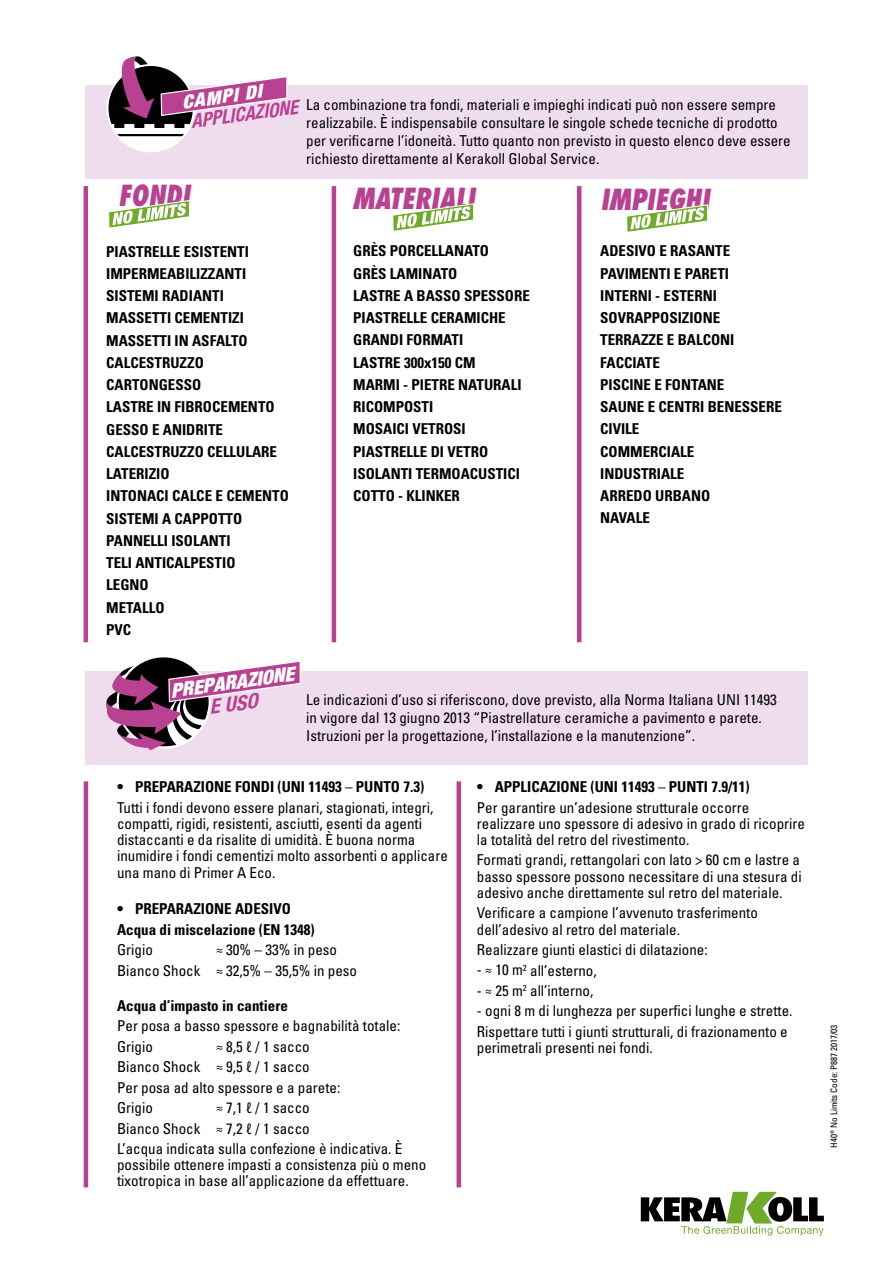
<style>
.page{position:relative;width:893px;height:1263px;background:#fff}
.page>*{position:absolute;margin:0;border:0;box-sizing:border-box;transform-origin:0 0}
.t1{font:italic 800 condensed 28.35px "Futura Std";letter-spacing:-.005em;color:#b94191;scale:.94 1}
.t2{font:italic 700 condensed 20.4px "Helvetica Neue LT Std";color:#b94191}
.t3{font:italic 700 condensed 19.5px "Helvetica Neue LT Std";color:#b94191;scale:.96 1}
.t4{font:italic 900 condensed 19.5px "Helvetica Neue LT Std";color:#fff}
.t5{font:italic 900 condensed 18.75px "Helvetica Neue LT Std";color:#fff;scale:1.05 1}
.t6{font:condensed 15px/20.4px "Univers LT Std";color:#000}
.t7{font:700 condensed 15px/22.2px "Univers LT Std";color:#000}
.t8{font:condensed 9px "Univers LT Std";color:#000}
.s1{font-weight:700}
.s2{font-family:"Myriad Pro"}
</style>
<div class="page">
<svg style="left:641px;top:1192px;width:183px;height:44px"></svg>
<div style="left:85px;top:85px;width:723px;height:94px;background:#efddee"></div>
<div style="left:85px;top:671px;width:723px;height:94px;background:#efddee"></div>
<svg style="left:107px;top:56px;width:181px;height:96px"></svg>
<hr style="left:84px;top:186px;width:4px;height:456px;background:#b94191">
<svg style="left:392px;top:204px;width:82px;height:27px"></svg>
<svg style="left:108px;top:200px;width:81px;height:28px"></svg>
<hr style="left:457px;top:781px;width:4px;height:406px;background:#b94191">
<svg style="left:626px;top:205px;width:81px;height:28px"></svg>
<hr style="left:332px;top:186px;width:4px;height:456px;background:#b94191">
<hr style="left:577px;top:186px;width:4px;height:456px;background:#b94191">
<hr style="left:84px;top:781px;width:4px;height:406px;background:#b94191">
<svg style="left:107px;top:657px;width:194px;height:93px"></svg>
<p class="t5" style="left:180px;top:91px;width:78px;rotate:-8deg">CAMPI DI</p>
<h3 class="t3" style="left:189px;top:110px;width:114px;rotate:-8deg">APPLICAZIONE</h3>
<p class="t6" style="left:306px;top:96px;width:486px;line-height:18px">La combinazione tra fondi, materiali e impieghi indicati può non essere sempre realizzabile. È indispensabile consultare le singole schede tecniche di prodotto per verificarne l’idoneità. Tutto quanto non previsto in questo elenco deve essere richiesto direttamente al Kerakoll Global Service.</p>
<h1 class="t1" style="left:118px;top:177px;width:78px">FONDI</h1>
<h1 class="t1" style="left:352px;top:180px;width:132px">MATERIALI</h1>
<h1 class="t1" style="left:600px;top:182px;width:118px">IMPIEGHI</h1>
<p class="t7" style="left:106px;top:240px;width:184px">PIASTRELLE ESISTENTI<br>IMPERMEABILIZZANTI<br>SISTEMI RADIANTI<br>MASSETTI CEMENTIZI<br>MASSETTI IN ASFALTO<br>CALCESTRUZZO<br>CARTONGESSO<br>LASTRE IN FIBROCEMENTO<br>GESSO E ANIDRITE<br>CALCESTRUZZO CELLULARE<br>LATERIZIO<br>INTONACI CALCE E CEMENTO<br>SISTEMI A CAPPOTTO<br>PANNELLI ISOLANTI<br>TELI ANTICALPESTIO<br>LEGNO<br>METALLO<br>PVC</p>
<p class="t7" style="left:353px;top:240px;width:178px">GRÈS PORCELLANATO<br>GRÈS LAMINATO<br>LASTRE A BASSO SPESSORE<br>PIASTRELLE CERAMICHE<br>GRANDI FORMATI<br>LASTRE 300x150 CM<br>MARMI - PIETRE NATURALI<br>RICOMPOSTI<br>MOSAICI VETROSI<br>PIASTRELLE DI VETRO<br>ISOLANTI TERMOACUSTICI<br>COTTO - KLINKER</p>
<p class="t7" style="left:600px;top:240px;width:183px">ADESIVO E RASANTE<br>PAVIMENTI E PARETI<br>INTERNI - ESTERNI<br>SOVRAPPOSIZIONE<br>TERRAZZE E BALCONI<br>FACCIATE<br>PISCINE E FONTANE<br>SAUNE E CENTRI BENESSERE<br>CIVILE<br>COMMERCIALE<br>INDUSTRIALE<br>ARREDO URBANO<br>NAVALE</p>
<h3 class="t4" style="left:169px;top:679px;width:126px;rotate:-8deg">PREPARAZIONE</h3>
<h2 class="t2" style="left:207px;top:695px;width:50px;rotate:-8deg">E USO</h2>
<p class="t6" style="left:306px;top:691px;width:472px;line-height:18px">Le indicazioni d’uso si riferiscono, dove previsto, alla Norma Italiana UNI 11493 in vigore dal 13 giugno 2013 “Piastrellature ceramiche a pavimento e parete.<br>Istruzioni per la progettazione, l’installazione e la manutenzione”.</p>
<p class="t6" style="left:117px;top:776px;width:318px"><span class="s1">• PREPARAZIONE FONDI (UNI 11493</span> – <span class="s1">PUNTO 7.3)<br></span>Tutti i fondi devono essere planari, stagionati, integri,</p>
<p class="t6" style="left:117px;top:815px;width:332px;line-height:16.2px">compatti, rigidi, resistenti, asciutti, esenti da agenti distaccanti e da risalite di umidità. È buona norma inumidire i fondi cementizi molto assorbenti o applicare una mano di Primer A Eco.</p>
<p class="t7" style="left:117px;top:898px;width:199px;line-height:20.4px">• PREPARAZIONE ADESIVO<br>Acqua di miscelazione (EN 1348)</p>
<p class="t6" style="left:117px;top:939px;width:37px">Grigio</p>
<p class="t6" style="left:117px;top:939px;width:241px;text-indent:99px">≈ 30% – 33% in peso<br>Bianco Shock ≈ 32,5% – 35,5% in peso</p>
<p class="t7" style="left:117px;top:994px;width:172px">Acqua d’impasto in cantiere</p>
<p class="t6" style="left:117px;top:1016px;width:285px">Per posa a basso spessore e bagnabilità totale:<br>Grigio</p>
<p class="t6" style="left:117px;top:1036px;width:225px;text-indent:99px">≈ 8,5 <span class="s2">ℓ</span> / 1 sacco<br>Bianco Shock ≈ 9,5 <span class="s2">ℓ</span> / 1 sacco<br>Per posa ad alto spessore e a parete:<br>Grigio</p>
<p class="t6" style="left:117px;top:1097px;width:287px;text-indent:99px">≈ 7,1 <span class="s2">ℓ</span> / 1 sacco<br>Bianco Shock ≈ 7,2 <span class="s2">ℓ</span> / 1 sacco<br>L’acqua indicata sulla confezione è indicativa. È</p>
<p class="t6" style="left:117px;top:1157px;width:311px;line-height:16.2px">possibile ottenere impasti a consistenza più o meno tixotropica in base all’applicazione da effettuare.</p>
<p class="t6" style="left:477px;top:776px;width:274px"><span class="s1">• APPLICAZIONE (UNI 11493</span> – <span class="s1">PUNTI 7.9/11)<br></span>Per garantire un’adesione strutturale occorre</p>
<p class="t6" style="left:477px;top:815px;width:330px;line-height:16.2px">realizzare uno spessore di adesivo in grado di ricoprire la totalità del retro del rivestimento.</p>
<p class="t6" style="left:477px;top:852px;width:326px;line-height:16.2px;text-align:justify">Formati grandi, rettangolari con lato &gt; 60 cm e lastre a basso spessore possono necessitare di una stesura di adesivo anche direttamente sul retro del materiale.</p>
<p class="t6" style="left:477px;top:905px;width:283px;line-height:16.2px">Verificare a campione l’avvenuto trasferimento dell’adesivo al retro del materiale.</p>
<p class="t6" style="left:477px;top:939px;width:232px">Realizzare giunti elastici di dilatazione:</p>
<p class="t6" style="left:477px;top:960px;width:121px">- ≈ 10 m<sup>2</sup> all’esterno,</p>
<p class="t6" style="left:477px;top:980px;width:118px">- ≈ 25 m<sup>2</sup> all’interno,</p>
<p class="t6" style="left:477px;top:1001px;width:317px">- ogni 8 m di lunghezza per superfici lunghe e strette.<br>Rispettare tutti i giunti strutturali, di frazionamento e</p>
<p class="t6" style="left:477px;top:1037px;width:177px">perimetrali presenti nei fondi.</p>
<p class="t8" style="left:828px;top:1148px;width:125px;rotate:-90deg">H40<sup>®</sup> No Limits Code: P887 2017/03</p>
</div>
